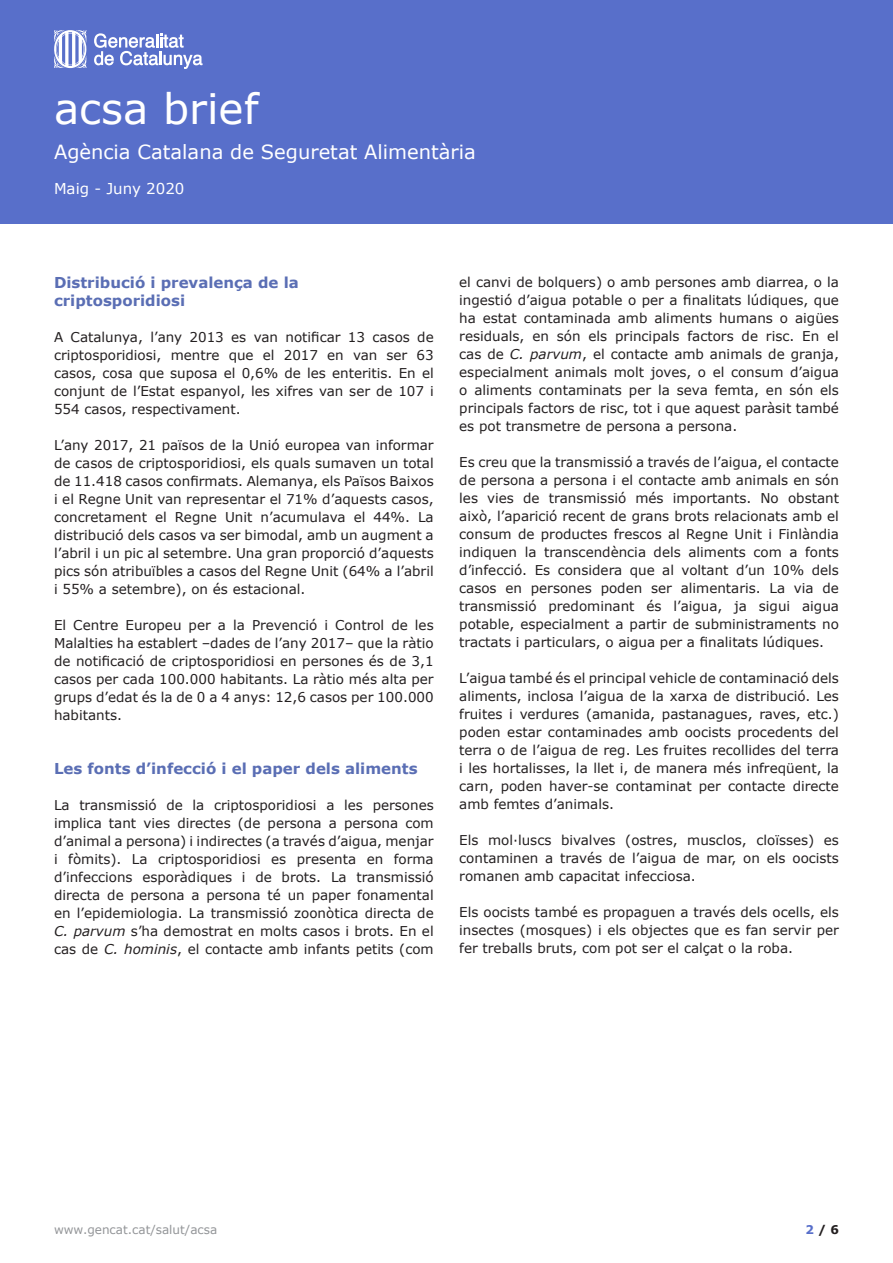
<style>
.page{position:relative;width:893px;height:1263px;background:#fff}
.page>*{position:absolute;margin:0;border:0;box-sizing:border-box;transform-origin:0 0}
.t1{font:42px "Verdana";color:#fff}
.t2{font:19.5px "Verdana";color:#fff}
.Titulos{font:700 15px "Verdana";color:#5a6eb4}
.t3{font:15px "Verdana";color:#fff}
.Texto_X{font:13.5px/18px "Verdana";color:#231f20;text-align:justify}
.t4{font:12px "Verdana";color:#939598}
.t5{font:700 12px "Verdana";color:#231f20}
.s1{font-style:italic}
.s2{color:#586fca}
</style>
<div class="page">
<div style="left:0;top:0;width:893px;height:223px;background:#586fca"></div>
<svg style="left:94px;top:33px;width:109px;height:36px"></svg>
<svg style="left:54px;top:30px;width:33px;height:38px"></svg>
<h1 class="t1" style="left:54px;top:82px;width:206px">acsa brief</h1>
<h2 class="t2" style="left:54px;top:140px;width:423px">Agència Catalana de Seguretat Alimentària</h2>
<p class="t3" style="left:54px;top:179px;width:132px">Maig - Juny 2020</p>
<p class="Titulos" style="left:54px;top:273px;width:246px">Distribució i prevalença de la</p>
<p class="Titulos" style="left:54px;top:291px;width:133px">criptosporidiosi</p>
<p class="Texto_X" style="left:54px;top:328px;width:381px">A Catalunya, l’any 2013 es van notificar 13 casos de criptosporidiosi, mentre que el 2017 en van ser 63 casos, cosa que suposa el 0,6% de les enteritis. En el conjunt de l’Estat espanyol, les xifres van ser de 107 i 554 casos, respectivament.</p>
<p class="Texto_X" style="left:54px;top:436px;width:381px">L’any 2017, 21 països de la Unió europea van informar de casos de criptosporidiosi, els quals sumaven un total de 11.418 casos confirmats. Alemanya, els Països Baixos i el Regne Unit van representar el 71% d’aquests casos, concretament el Regne Unit n’acumulava el 44%. La distribució dels casos va ser bimodal, amb un augment a l’abril i un pic al setembre. Una gran proporció d’aquests pics són atribuïbles a casos del Regne Unit (64% a l’abril i 55% a setembre), on és estacional.</p>
<p class="Texto_X" style="left:54px;top:616px;width:381px">El Centre Europeu per a la Prevenció i Control de les Malalties ha establert –dades de l’any 2017– que la ràtio de notificació de criptosporidiosi en persones és de 3,1 casos per cada 100.000 habitants. La ràtio més alta per grups d’edat és la de 0 a 4 anys: 12,6 casos per 100.000 habitants.</p>
<p class="Titulos" style="left:54px;top:759px;width:365px">Les fonts d’infecció i el paper dels aliments</p>
<p class="Texto_X" style="left:54px;top:796px;width:381px">La transmissió de la criptosporidiosi a les persones implica tant vies directes (de persona a persona com d’animal a persona) i indirectes (a través d’aigua, menjar i fòmits). La criptosporidiosi es presenta en forma d’infeccions esporàdiques i de brots. La transmissió directa de persona a persona té un paper fonamental en l’epidemiologia. La transmissió zoonòtica directa de <span class="s1">C. parvum</span> s’ha demostrat en molts casos i brots. En el cas de <span class="s1">C. hominis</span>, el contacte amb infants petits (com</p>
<p class="Texto_X" style="left:459px;top:273px;width:381px">el canvi de bolquers) o amb persones amb diarrea, o la ingestió d’aigua potable o per a finalitats lúdiques, que ha estat contaminada amb aliments humans o aigües residuals, en són els principals factors de risc. En el cas de <span class="s1">C. parvum</span>, el contacte amb animals de granja, especialment animals molt joves, o el consum d’aigua o aliments contaminats per la seva femta, en són els principals factors de risc, tot i que aquest paràsit també es pot transmetre de persona a persona.</p>
<p class="Texto_X" style="left:459px;top:453px;width:381px">Es creu que la transmissió a través de l’aigua, el contacte de persona a persona i el contacte amb animals en són les vies de transmissió més importants. No obstant això, l’aparició recent de grans brots relacionats amb el consum de productes frescos al Regne Unit i Finlàndia indiquen la transcendència dels aliments com a fonts d’infecció. Es considera que al voltant d’un 10% dels casos en persones poden ser alimentaris. La via de transmissió predominant és l’aigua, ja sigui aigua potable, especialment a partir de subministraments no tractats i particulars, o aigua per a finalitats lúdiques.</p>
<p class="Texto_X" style="left:459px;top:669px;width:381px">L’aigua també és el principal vehicle de contaminació dels aliments, inclosa l’aigua de la xarxa de distribució. Les fruites i verdures (amanida, pastanagues, raves, etc.) poden estar contaminades amb oocists procedents del terra o de l’aigua de reg. Les fruites recollides del terra i les hortalisses, la llet i, de manera més infreqüent, la carn, poden haver-se contaminat per contacte directe amb femtes d’animals.</p>
<p class="Texto_X" style="left:459px;top:831px;width:381px">Els mol·luscs bivalves (ostres, musclos, cloïsses) es contaminen a través de l’aigua de mar, on els oocists romanen amb capacitat infecciosa.</p>
<p class="Texto_X" style="left:459px;top:903px;width:381px">Els oocists també es propaguen a través dels ocells, els insectes (mosques) i els objectes que es fan servir per fer treballs bruts, com pot ser el calçat o la roba.</p>
<p class="t4" style="left:54px;top:1221px;width:165px">www.gencat.cat/salut/acsa</p>
<p class="t5" style="left:805px;top:1222px;width:35px"><span class="s2">2</span> / 6</p>
</div>
